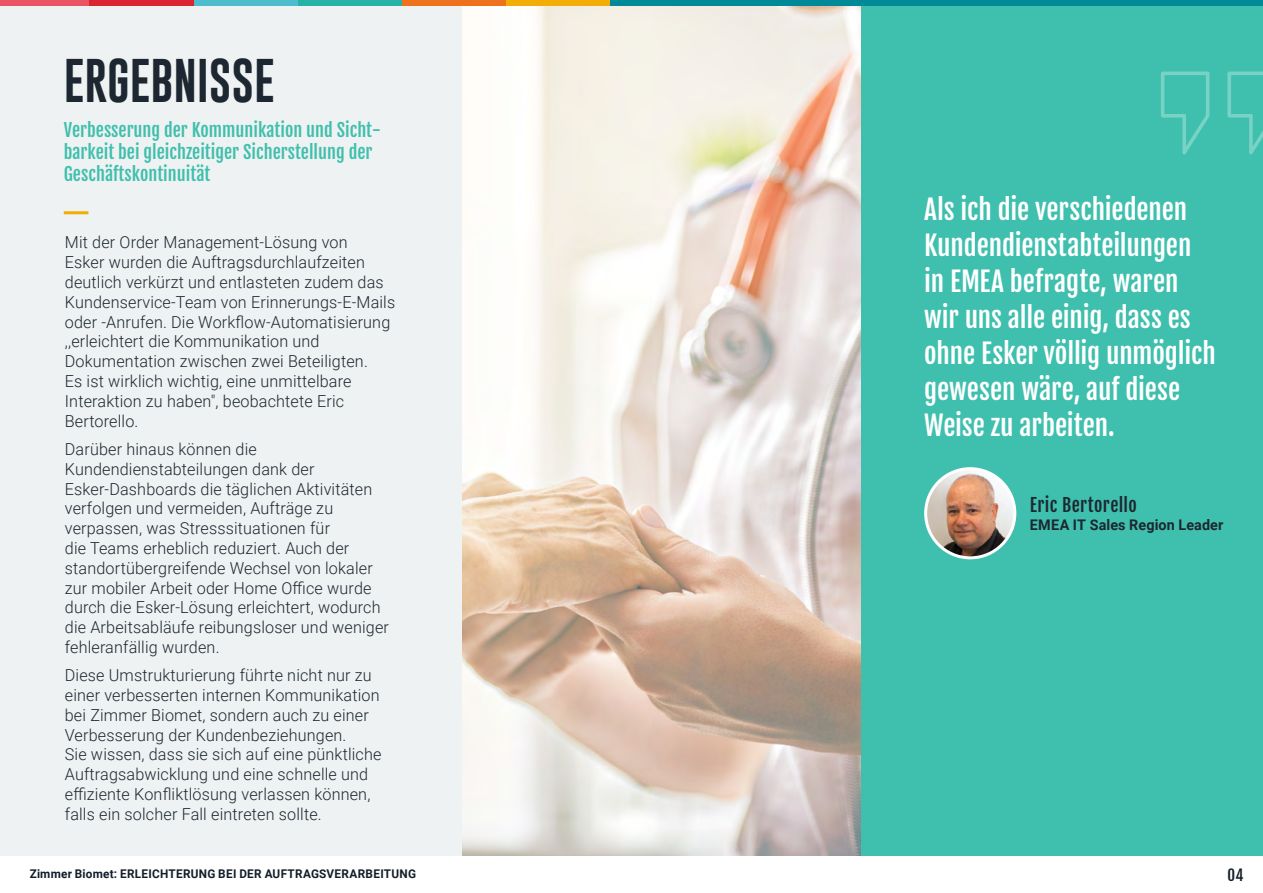
<style>
.page{position:relative;width:1263px;height:893px;background:#fff}
.page>*{position:absolute;margin:0;border:0;box-sizing:border-box;transform-origin:0 0}
.t1{font:45px "Gobold";color:#1d2731}
.t2{font:27px/36px "Fjalla One";letter-spacing:-.005em;color:#fff}
.t3{font:18px/21.6px "Fjalla One";color:#3fbfad}
.t4{font:18px "Fjalla One";letter-spacing:.02em;color:#1d2731}
.t5{font:300 16.5px/19.8px "Roboto";letter-spacing:.01em;color:#1d2731}
.t6{font:15px "Fjalla One";color:#131e29}
.t7{font:700 14.7px "Roboto";letter-spacing:.01em;color:#1d2731}
.t8{font:700 12px "Roboto";letter-spacing:.02em;color:#131e29}
</style>
<div class="page">
<div style="left:0;top:1px;width:860px;height:892px;background:#eff2f2"></div>
<img style="left:462px;top:6px;width:398px;height:850px">
<div style="left:861px;top:0;width:402px;height:856px;background:#3fbfad"></div>
<svg style="left:1161px;top:72px;width:48px;height:82px"></svg>
<svg style="left:1227px;top:72px;width:36px;height:82px"></svg>
<hr style="left:64px;top:211px;width:24px;height:3px;background:#f2ae00">
<div style="left:0;top:0;width:90px;height:6px;background:#ea5465"></div>
<div style="left:90px;top:0;width:104px;height:6px;background:#d8252f"></div>
<div style="left:194px;top:0;width:104px;height:6px;background:#4dbdcd"></div>
<div style="left:298px;top:0;width:105px;height:6px;background:#26b3a5"></div>
<div style="left:402px;top:0;width:105px;height:6px;background:#ee711d"></div>
<div style="left:507px;top:0;width:104px;height:6px;background:#f2ae06"></div>
<div style="left:610px;top:0;width:653px;height:6px;background:#008996"></div>
<div style="left:0;top:856px;width:1263px;height:37px;background:#fff"></div>
<img style="left:926px;top:469px;width:89px;height:89px;border-radius:45px">
<div style="left:924px;top:467px;width:92px;height:92px;border:3px solid #fff;border-radius:50%"></div>
<h1 class="t1" style="left:64px;top:52px;width:213px">ERGEBNISSE</h1>
<p class="t3" style="left:64px;top:120px;width:319px">Verbesserung der Kommunikation und Sicht&shy;barkeit bei gleichzeitiger Sicherstellung der<br>Geschäftskontinuität</p>
<p class="t5" style="left:65px;top:232px;width:332px">Mit der Order Management-Lösung von<br>Esker wurden die Auftragsdurchlaufzeiten deutlich verkürzt und entlasteten zudem das Kundenservice-Team von Erinnerungs-E-Mails oder -Anrufen. Die Workflow-Automatisierung ,,erleichtert die Kommunikation und Dokumentation zwischen zwei Beteiligten.<br>Es ist wirklich wichtig, eine unmittelbare Interaktion zu haben", beobachtete Eric Bertorello.</p>
<p class="t5" style="left:65px;top:438px;width:326px">Darüber hinaus können die Kundendienstabteilungen dank der Esker-Dashboards die täglichen Aktivitäten verfolgen und vermeiden, Aufträge zu verpassen, was Stresssituationen für<br>die Teams erheblich reduziert. Auch der standortübergreifende Wechsel von lokaler zur mobiler Arbeit oder Home Office wurde durch die Esker-Lösung erleichtert, wodurch die Arbeitsabläufe reibungsloser und weniger fehleranfällig wurden.</p>
<p class="t5" style="left:65px;top:665px;width:318px">Diese Umstrukturierung führte nicht nur zu einer verbesserten internen Kommunikation bei Zimmer Biomet, sondern auch zu einer Verbesserung der Kundenbeziehungen.<br>Sie wissen, dass sie sich auf eine pünktliche Auftragsabwicklung und eine schnelle und effiziente Konfliktlösung verlassen können, falls ein solcher Fall eintreten sollte.</p>
<h2 class="t2" style="left:924px;top:192px;width:293px">Als ich die verschiedenen<br>Kundendienstabteilungen in EMEA befragte, waren wir uns alle einig, dass es ohne Esker völlig unmöglich gewesen wäre, auf diese<br>Weise zu arbeiten.</h2>
<p class="t4" style="left:1030px;top:494px;width:108px">Eric Bertorello</p>
<p class="t7" style="left:1030px;top:514px;width:195px">EMEA IT Sales Region Leader</p>
<p class="t8" style="left:30px;top:866px;width:388px">Zimmer Biomet: ERLEICHTERUNG BEI DER AUFTRAGSVERARBEITUNG</p>
<p class="t6" style="left:1227px;top:866px;width:18px">04</p>
</div>
